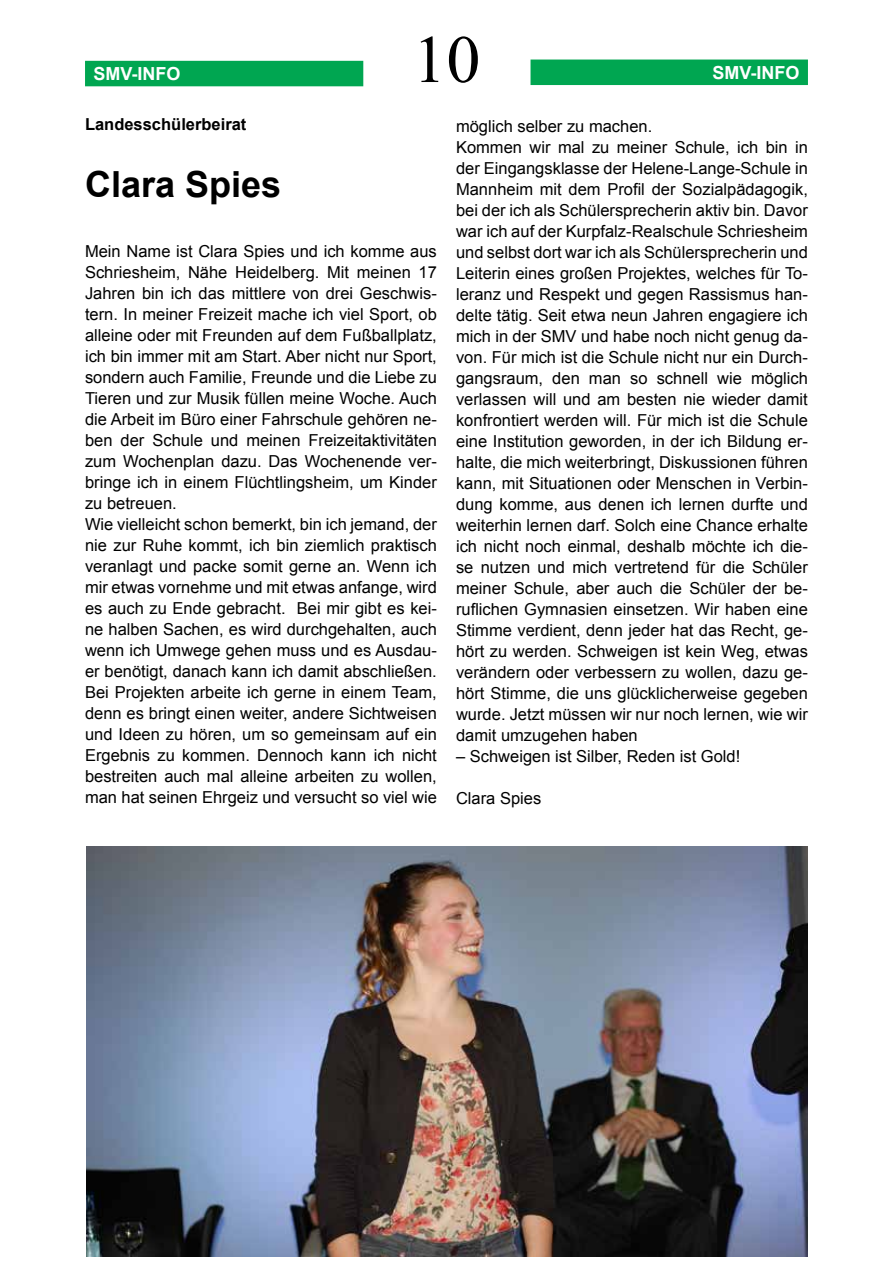
<style>
.page{position:relative;width:893px;height:1263px;background:#fff}
.page>*{position:absolute;margin:0;border:0;box-sizing:border-box;transform-origin:0 0}
.t1{font:67.5px "Times New Roman";color:#000}
.t2{font:700 36px "Arial";color:#000}
.t3{font:700 18px "Arial";color:#fff}
.t4{font:16.5px/21px "Arial";color:#000}
.t5{font:700 16.5px "Arial";color:#000}
</style>
<div class="page">
<div style="left:85px;top:61px;width:278px;height:25px;background:#00a651"></div>
<div style="left:530px;top:60px;width:278px;height:25px;background:#00a651"></div>
<img style="left:87px;top:847px;width:720px;height:410px">
<p class="t3" style="left:94px;top:61px;width:89px">SMV-INFO</p>
<h1 class="t1" style="left:413px;top:14px;width:69px">10</h1>
<p class="t3" style="left:712px;top:61px;width:89px">SMV-INFO</p>
<p class="t5" style="left:85px;top:113px;width:163px">Landesschülerbeirat</p>
<h2 class="t2" style="left:85px;top:160px;width:198px">Clara Spies</h2>
<p class="t4" style="left:85px;top:241px;width:353px">Mein Name ist Clara Spies und ich komme aus Schriesheim, Nähe Heidelberg. Mit meinen 17<br>Jahren bin ich das mittlere von drei Geschwis&shy;tern. In meiner Freizeit mache ich viel Sport, ob alleine oder mit Freunden auf dem Fußballplatz, ich bin immer mit am Start. Aber nicht nur Sport, sondern auch Familie, Freunde und die Liebe zu Tieren und zur Musik füllen meine Woche. Auch die Arbeit im Büro einer Fahrschule gehören ne&shy;ben der Schule und meinen Freizeitaktivitäten zum Wochenplan dazu. Das Wochenende ver&shy;bringe ich in einem Flüchtlingsheim, um Kinder zu betreuen.<br>Wie vielleicht schon bemerkt, bin ich jemand, der nie zur Ruhe kommt, ich bin ziemlich praktisch veranlagt und packe somit gerne an. Wenn ich mir etwas vornehme und mit etwas anfange, wird es auch zu Ende gebracht. Bei mir gibt es kei&shy;ne halben Sachen, es wird durchgehalten, auch wenn ich Umwege gehen muss und es Ausdau&shy;er benötigt, danach kann ich damit abschließen.<br>Bei Projekten arbeite ich gerne in einem Team, denn es bringt einen weiter, andere Sichtweisen und Ideen zu hören, um so gemeinsam auf ein Ergebnis zu kommen. Dennoch kann ich nicht bestreiten auch mal alleine arbeiten zu wollen, man hat seinen Ehrgeiz und versucht so viel wie</p>
<p class="t4" style="left:456px;top:116px;width:353px">möglich selber zu machen.<br>Kommen wir mal zu meiner Schule, ich bin in der Eingangsklasse der Helene-Lange-Schule in Mannheim mit dem Profil der Sozialpädagogik, bei der ich als Schülersprecherin aktiv bin. Davor war ich auf der Kurpfalz-Realschule Schriesheim und selbst dort war ich als Schülersprecherin und Leiterin eines großen Projektes, welches für To&shy;leranz und Respekt und gegen Rassismus han&shy;delte tätig. Seit etwa neun Jahren engagiere ich mich in der SMV und habe noch nicht genug da&shy;von. Für mich ist die Schule nicht nur ein Durch&shy;gangsraum, den man so schnell wie möglich verlassen will und am besten nie wieder damit konfrontiert werden will. Für mich ist die Schule eine Institution geworden, in der ich Bildung er&shy;halte, die mich weiterbringt, Diskussionen führen kann, mit Situationen oder Menschen in Verbin&shy;dung komme, aus denen ich lernen durfte und weiterhin lernen darf. Solch eine Chance erhalte ich nicht noch einmal, deshalb möchte ich die&shy;se nutzen und mich vertretend für die Schüler meiner Schule, aber auch die Schüler der be&shy;ruflichen Gymnasien einsetzen. Wir haben eine Stimme verdient, denn jeder hat das Recht, ge&shy;hört zu werden. Schweigen ist kein Weg, etwas verändern oder verbessern zu wollen, dazu ge&shy;hört Stimme, die uns glücklicherweise gegeben wurde. Jetzt müssen wir nur noch lernen, wie wir damit umzugehen haben</p>
<p class="t4" style="left:456px;top:746px;width:286px">– Schweigen ist Silber, Reden ist Gold!</p>
<p class="t4" style="left:456px;top:788px;width:87px">Clara Spies</p>
</div>
